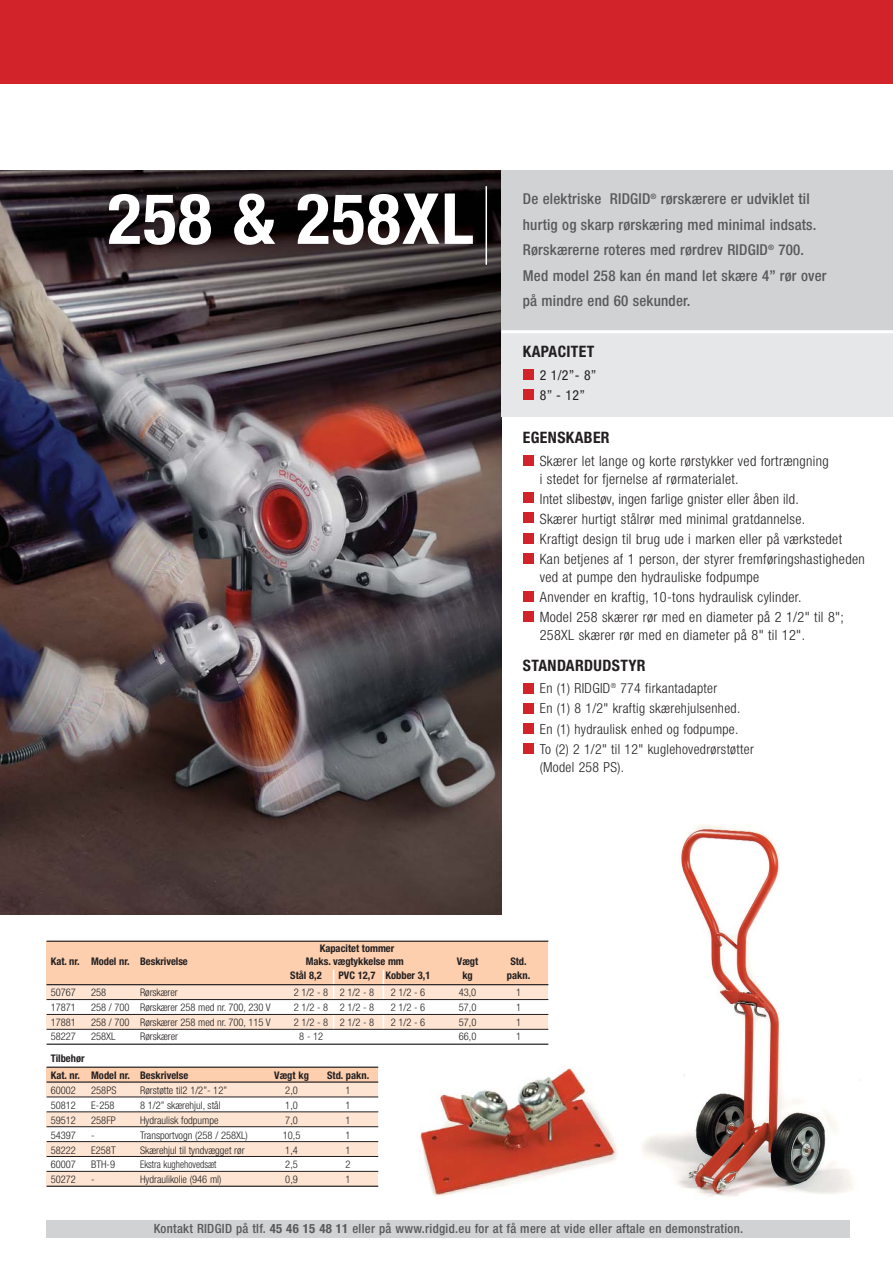
<style>
.page{position:relative;width:893px;height:1263px;background:#fff}
.page>*{position:absolute;margin:0;border:0;box-sizing:border-box;transform-origin:0 0}
.t1{font:700 condensed 70.5px "Helvetica Neue";letter-spacing:.02em;color:#fff}
.t2{font:700 condensed 15.75px "Helvetica Neue";letter-spacing:.025em;color:#231f20}
.t3{font:500 condensed 15px/25.5px "Helvetica Neue";letter-spacing:.015em;color:#58595b}
.t4{font:300 condensed 14.25px/20.1px "Helvetica Neue";letter-spacing:.025em;color:#231f20}
.t5{font:300 condensed 13.8px/20.1px "Helvetica Neue";letter-spacing:.025em;color:#231f20}
.t6{font:condensed 13.8px/20.1px "Helvetica Neue";color:#231f20}
.t7{font:500 condensed 12.75px "Helvetica Neue";letter-spacing:.025em;color:#58595b}
.t8{font:300 condensed 10.5px "Helvetica Neue";color:#231f20}
.t9{font:700 condensed 10.5px "Helvetica Neue";color:#231f20}
.t10{font:300 condensed 10.5px "Helvetica Neue";color:#231f20;scale:.91 1}
.s1{font-weight:700}
</style>
<div class="page">
<img style="left:642px;top:825px;width:219px;height:372px">
<img style="left:420px;top:1068px;width:198px;height:129px">
<div style="left:0;top:0;width:893px;height:85px;background:#d2232a"></div>
<hr style="left:0;top:84px;width:893px;height:2px;background:#fff">
<div style="left:47px;top:1220px;width:803px;height:17px;background:#d1d2d4"></div>
<img style="left:0;top:170px;width:502px;height:744px">
<hr style="left:485px;top:186px;width:2px;height:79px;background:#fff">
<div style="left:502px;top:170px;width:391px;height:247px;background:#e6e7e8"></div>
<div style="left:502px;top:170px;width:391px;height:162px;background:#d1d2d4"></div>
<hr style="left:502px;top:330px;width:391px;height:3px;background:#fff">
<div style="left:47px;top:1067px;width:331px;height:15px;background:#fdcfaf"></div>
<div style="left:47px;top:1082px;width:331px;height:15px;background:#fee5d3"></div>
<div style="left:47px;top:1112px;width:331px;height:15px;background:#fee5d3"></div>
<div style="left:47px;top:1142px;width:331px;height:14px;background:#fee5d3"></div>
<div style="left:47px;top:1171px;width:331px;height:15px;background:#fee5d3"></div>
<div style="left:47px;top:941px;width:501px;height:44px;background:#fdcfaf"></div>
<div style="left:47px;top:985px;width:501px;height:15px;background:#fee5d3"></div>
<div style="left:47px;top:1014px;width:501px;height:15px;background:#fee5d3"></div>
<hr style="left:333px;top:970px;width:1px;height:72px;background:#fff">
<hr style="left:383px;top:970px;width:1px;height:72px;background:#fff">
<hr style="left:47px;top:941px;width:501px;height:1px;background:#231f20">
<hr style="left:47px;top:984px;width:501px;height:1px;background:#231f20">
<hr style="left:47px;top:999px;width:501px;height:1px;background:#231f20">
<hr style="left:47px;top:1014px;width:501px;height:1px;background:#231f20">
<hr style="left:47px;top:1029px;width:501px;height:1px;background:#231f20">
<hr style="left:47px;top:1044px;width:501px;height:1px;background:#231f20">
<hr style="left:47px;top:1067px;width:331px;height:1px;background:#231f20">
<hr style="left:47px;top:1081px;width:331px;height:2px;background:#231f20">
<hr style="left:47px;top:1097px;width:331px;height:1px;background:#231f20">
<hr style="left:47px;top:1112px;width:331px;height:1px;background:#231f20">
<hr style="left:47px;top:1126px;width:331px;height:1px;background:#231f20">
<hr style="left:47px;top:1141px;width:331px;height:1px;background:#231f20">
<hr style="left:47px;top:1156px;width:331px;height:1px;background:#231f20">
<hr style="left:47px;top:1171px;width:331px;height:1px;background:#231f20">
<hr style="left:47px;top:1186px;width:331px;height:1px;background:#231f20">
<div style="left:523px;top:369px;width:10px;height:11px;background:#d2232a"></div>
<div style="left:523px;top:389px;width:10px;height:11px;background:#d2232a"></div>
<div style="left:523px;top:455px;width:10px;height:11px;background:#d2232a"></div>
<div style="left:523px;top:492px;width:10px;height:11px;background:#d2232a"></div>
<div style="left:523px;top:513px;width:10px;height:10px;background:#d2232a"></div>
<div style="left:523px;top:533px;width:10px;height:10px;background:#d2232a"></div>
<div style="left:523px;top:553px;width:10px;height:10px;background:#d2232a"></div>
<div style="left:523px;top:591px;width:10px;height:11px;background:#d2232a"></div>
<div style="left:523px;top:612px;width:10px;height:10px;background:#d2232a"></div>
<div style="left:523px;top:683px;width:10px;height:11px;background:#d2232a"></div>
<div style="left:523px;top:703px;width:10px;height:11px;background:#d2232a"></div>
<div style="left:523px;top:723px;width:10px;height:11px;background:#d2232a"></div>
<div style="left:523px;top:743px;width:10px;height:11px;background:#d2232a"></div>
<h1 class="t1" style="left:108px;top:194px;width:368px">258 &amp; 258XL</h1>
<p class="t3" style="left:523px;top:187px;width:305px">De elektriske RIDGID<sup>®</sup> rørskærere er udviklet til hurtig og skarp rørskæring med minimal indsats.<br>Rørskærerne roteres med rørdrev RIDGID<sup>®</sup> 700.<br>Med model 258 kan én mand let skære 4” rør over på mindre end 60 sekunder.</p>
<p class="t9" style="left:320px;top:944px;width:76px">Kapacitet tommer</p>
<p class="t2" style="left:523px;top:346px;width:73px">KAPACITET</p>
<p class="t6" style="left:540px;top:366px;width:58px">2 1/2”- 8”<br>8” - 12”</p>
<p class="t2" style="left:523px;top:432px;width:88px">EGENSKABER</p>
<p class="t4" style="left:540px;top:453px;width:291px;line-height:18px">Skærer let lange og korte rørstykker ved fortrængning i stedet for fjernelse af rørmaterialet.</p>
<p class="t4" style="left:540px;top:490px;width:326px">Intet slibestøv, ingen farlige gnister eller åben ild.<br>Skærer hurtigt stålrør med minimal gratdannelse.<br>Kraftigt design til brug ude i marken eller på værkstedet Kan betjenes af 1 person, der styrer fremføringshastigheden</p>
<p class="t4" style="left:540px;top:568px;width:306px">ved at pumpe den hydrauliske fodpumpe<br>Anvender en kraftig, 10-tons hydraulisk cylinder.<br>Model 258 skærer rør med en diameter på 2 1/2" til 8";</p>
<p class="t4" style="left:540px;top:626px;width:267px">258XL skærer rør med en diameter på 8" til 12".</p>
<p class="t2" style="left:523px;top:660px;width:124px">STANDARDUDSTYR</p>
<p class="t5" style="left:540px;top:680px;width:216px">En (1) RIDGID<sup>®</sup> 774 firkantadapter<br>En (1) 8 1/2" kraftig skærehjulsenhed.<br>En (1) hydraulisk enhed og fodpumpe.<br>To (2) 2 1/2" til 12" kuglehovedrørstøtter</p>
<p class="t5" style="left:540px;top:758px;width:86px">(Model 258 PS).</p>
<p class="t9" style="left:51px;top:958px;width:138px">Kat. nr. Model nr. Beskrivelse</p>
<p class="t9" style="left:306px;top:958px;width:100px">Maks. vægtykkelse mm</p>
<p class="t9" style="left:457px;top:958px;width:23px">Vægt</p>
<p class="t9" style="left:510px;top:958px;width:18px">Std.</p>
<p class="t9" style="left:290px;top:971px;width:33px">Stål 8,2</p>
<p class="t9" style="left:338px;top:971px;width:93px">PVC 12,7 Kobber 3,1</p>
<p class="t9" style="left:462px;top:971px;width:12px">kg</p>
<p class="t9" style="left:507px;top:971px;width:25px">pakn.</p>
<p class="t8" style="left:51px;top:988px;width:26px">50767</p>
<p class="t8" style="left:91px;top:988px;width:17px">258</p>
<p class="t8" style="left:140px;top:988px;width:39px">Rørskærer</p>
<p class="t8" style="left:294px;top:988px;width:82px">2 1/2 - 8 2 1/2 - 8</p>
<p class="t8" style="left:391px;top:988px;width:36px">2 1/2 - 6</p>
<p class="t8" style="left:459px;top:988px;width:19px">43,0</p>
<p class="t8" style="left:516px;top:988px;width:7px">1</p>
<p class="t8" style="left:51px;top:1003px;width:26px">17871</p>
<p class="t8" style="left:91px;top:1003px;width:181px">258 / 700 Rørskærer 258 med nr. 700, 230 V</p>
<p class="t8" style="left:294px;top:1003px;width:82px">2 1/2 - 8 2 1/2 - 8</p>
<p class="t8" style="left:391px;top:1003px;width:36px">2 1/2 - 6</p>
<p class="t8" style="left:459px;top:1003px;width:19px">57,0</p>
<p class="t8" style="left:516px;top:1003px;width:7px">1</p>
<p class="t8" style="left:51px;top:1018px;width:26px">17881</p>
<p class="t8" style="left:91px;top:1018px;width:181px">258 / 700 Rørskærer 258 med nr. 700, 115 V</p>
<p class="t8" style="left:294px;top:1018px;width:82px">2 1/2 - 8 2 1/2 - 8</p>
<p class="t8" style="left:391px;top:1018px;width:36px">2 1/2 - 6</p>
<p class="t8" style="left:459px;top:1018px;width:19px">57,0</p>
<p class="t8" style="left:516px;top:1018px;width:7px">1</p>
<p class="t8" style="left:51px;top:1033px;width:27px">58227</p>
<p class="t8" style="left:91px;top:1033px;width:26px">258XL</p>
<p class="t8" style="left:140px;top:1033px;width:39px">Rørskærer</p>
<p class="t8" style="left:299px;top:1033px;width:26px">8 - 12</p>
<p class="t8" style="left:459px;top:1033px;width:19px">66,0</p>
<p class="t8" style="left:516px;top:1033px;width:7px">1</p>
<p class="t9" style="left:51px;top:1054px;width:35px">Tilbehør</p>
<p class="t9" style="left:51px;top:1071px;width:139px">Kat. nr. Model nr. Beskrivelse</p>
<p class="t9" style="left:274px;top:1071px;width:36px">Vægt kg</p>
<p class="t9" style="left:327px;top:1071px;width:44px">Std. pakn.</p>
<p class="t8" style="left:51px;top:1087px;width:27px">60002</p>
<p class="t8" style="left:91px;top:1087px;width:27px">258PS</p>
<p class="t8" style="left:140px;top:1087px;width:88px">Rørstøtte til2 1/2”- 12”</p>
<p class="t8" style="left:285px;top:1087px;width:14px">2,0</p>
<p class="t8" style="left:346px;top:1087px;width:7px">1</p>
<p class="t8" style="left:51px;top:1101px;width:27px">50812</p>
<p class="t8" style="left:91px;top:1101px;width:25px">E-258</p>
<p class="t8" style="left:140px;top:1101px;width:82px">8 1/2” skærehjul, stål</p>
<p class="t8" style="left:285px;top:1101px;width:14px">1,0</p>
<p class="t8" style="left:346px;top:1101px;width:7px">1</p>
<p class="t8" style="left:51px;top:1116px;width:27px">59512</p>
<p class="t8" style="left:91px;top:1116px;width:26px">258FP</p>
<p class="t8" style="left:140px;top:1116px;width:80px">Hydraulisk fodpumpe</p>
<p class="t8" style="left:285px;top:1116px;width:14px">7,0</p>
<p class="t8" style="left:346px;top:1116px;width:7px">1</p>
<p class="t8" style="left:51px;top:1131px;width:27px">54397</p>
<p class="t8" style="left:91px;top:1131px;width:5px">-</p>
<p class="t8" style="left:140px;top:1131px;width:109px">Transportvogn (258 / 258XL)</p>
<p class="t8" style="left:283px;top:1131px;width:19px">10,5</p>
<p class="t8" style="left:346px;top:1131px;width:7px">1</p>
<p class="t8" style="left:51px;top:1146px;width:27px">58222</p>
<p class="t8" style="left:91px;top:1146px;width:26px">E258T</p>
<p class="t8" style="left:140px;top:1146px;width:106px">Skærehjul til tyndvægget rør</p>
<p class="t8" style="left:285px;top:1146px;width:14px">1,4</p>
<p class="t8" style="left:346px;top:1146px;width:7px">1</p>
<p class="t8" style="left:51px;top:1161px;width:27px">60007</p>
<p class="t8" style="left:91px;top:1161px;width:25px">BTH-9</p>
<p class="t10" style="left:140px;top:1161px;width:86px">Ekstra kughehovedsæt</p>
<p class="t8" style="left:285px;top:1161px;width:14px">2,5</p>
<p class="t8" style="left:346px;top:1161px;width:7px">2</p>
<p class="t8" style="left:51px;top:1176px;width:27px">50272</p>
<p class="t8" style="left:91px;top:1176px;width:5px">-</p>
<p class="t8" style="left:140px;top:1176px;width:83px">Hydraulikolie (946 ml)</p>
<p class="t8" style="left:285px;top:1176px;width:14px">0,9</p>
<p class="t8" style="left:346px;top:1176px;width:7px">1</p>
<p class="t7" style="left:154px;top:1224px;width:591px">Kontakt RIDGID på tlf. <span class="s1">45 46 15 48 11</span> eller på www.ridgid.eu for at få mere at vide eller aftale en demonstration.</p>
</div>
